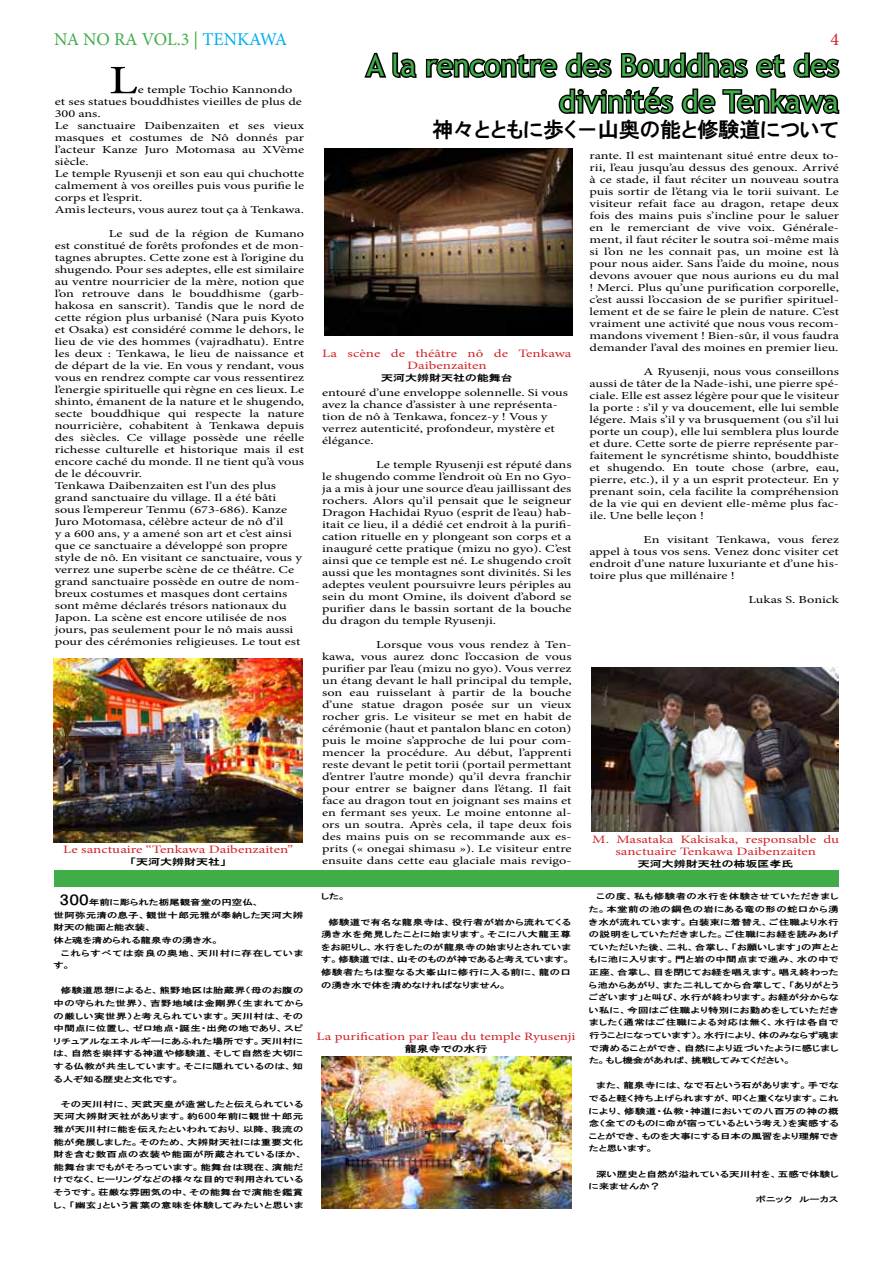
<style>
.page{position:relative;width:893px;height:1263px;background:#fff}
.page>*{position:absolute;margin:0;border:0;box-sizing:border-box;transform-origin:0 0}
.t1{font:40.5px "Minion Pro";color:#000;scale:1.33 1}
.t2{font:30px/36px "Trebuchet MS";color:#41ad49;text-align:right}
.t3{font:21px "HGP Gothic E";color:#000}
.t4{font:18px "Minion Pro";letter-spacing:-.01em;color:#41ad49}
.t5{font:18px "Minion Pro";color:#d2232a}
.t6{font:11.25px/12px "Minion Pro";color:#d2232a;text-align:center;scale:1.33 1}
.t7{font:10.65px/12px "Minion Pro";color:#000;text-align:justify;scale:1.33 1}
.t8{font:9px "HGP Gothic E";color:#000;scale:1.33 1}
.t9{font:7.8px/12.6px "HGP Gothic E";letter-spacing:.02em;color:#000;text-align:justify;scale:1.33 1}
.t10{font:7.8px "HGP Gothic E";color:#000;scale:1.33 1}
.s1{color:#00aeef}
.s2{font-size:13.5px}
</style>
<div class="page">
<div style="left:54px;top:871px;width:785px;height:16px;background:#41ad49"></div>
<img style="left:53px;top:658px;width:250px;height:184px">
<img style="left:324px;top:149px;width:248px;height:187px">
<img style="left:322px;top:1057px;width:249px;height:152px">
<svg style="left:364px;top:52px;width:53px;height:26px"></svg>
<svg style="left:425px;top:52px;width:415px;height:62px"></svg>
<img style="left:592px;top:668px;width:247px;height:164px">
<h3 class="t4" style="left:54px;top:27px;width:235px">NA NO RA VOL.3 | <span class="s1">TENKAWA</span></h3>
<h3 class="t5" style="left:830px;top:27px;width:10px">4</h3>
<h1 class="t1" style="left:109px;top:53px;width:23px">L</h1>
<h2 class="t2" style="left:366px;top:48px;width:474px">A la rencontre des Bouddhas et des divinités de Tenkawa</h2>
<h3 class="t3" style="left:432px;top:119px;width:408px">神々とともに歩く－山奥の能と修験道について</h3>
<p class="t7" style="left:55px;top:84px;width:189px;text-align:left;text-indent:83px">e temple Tochio Kannondo et ses statues bouddhistes vieilles de plus de<br>300 ans.<br>Le sanctuaire Daibenzaiten et ses vieux masques et costumes de Nô donnés par l’acteur Kanze Juro Motomasa au XVème siècle.<br>Le temple Ryusenji et son eau qui chuchotte calmement à vos oreilles puis vous purifie le corps et l’esprit.<br>Amis lecteurs, vous aurez tout ça à Tenkawa.</p>
<p class="t7" style="left:55px;top:228px;width:189px;text-align:left;text-indent:54px">Le sud de la région de Kumano est constitué de forêts profondes et de mon&shy;tagnes abruptes. Cette zone est à l’origine du shugendo. Pour ses adeptes, elle est similaire au ventre nourricier de la mère, notion que l’on retrouve dans le bouddhisme (garb&shy;hakosa en sanscrit). Tandis que le nord de cette région plus urbanisé (Nara puis Kyoto et Osaka) est considéré comme le dehors, le lieu de vie des hommes (vajradhatu). Entre les deux : Tenkawa, le lieu de naissance et de départ de la vie. En vous y rendant, vous vous en rendrez compte car vous ressentirez l’energie spirituelle qui règne en ces lieux. Le shinto, émanent de la nature et le shugendo, secte bouddhique qui respecte la nature nourricière, cohabitent à Tenkawa depuis des siècles. Ce village possède une réelle richesse culturelle et historique mais il est encore caché du monde. Il ne tient qu’à vous de le découvrir.<br>Tenkawa Daibenzaiten est l’un des plus grand sanctuaire du village. Il a été bâti sous l’empereur Tenmu (673-686). Kanze Juro Motomasa, célèbre acteur de nô d’il<br>y a 600 ans, y a amené son art et c’est ainsi que ce sanctuaire a développé son propre style de nô. En visitant ce sanctuaire, vous y verrez une superbe scène de ce théâtre. Ce grand sanctuaire possède en outre de nom&shy;breux costumes et masques dont certains sont même déclarés trésors nationaux du Japon. La scène est encore utilisée de nos jours, pas seulement pour le nô mais aussi pour des cérémonies religieuses. Le tout est</p>
<p class="t7" style="left:590px;top:150px;width:189px">rante. Il est maintenant situé entre deux to&shy;rii, l’eau jusqu’au dessus des genoux. Arrivé à ce stade, il faut réciter un nouveau soutra puis sortir de l’étang via le torii suivant. Le visiteur refait face au dragon, retape deux fois des mains puis s’incline pour le saluer en le remerciant de vive voix. Générale&shy;ment, il faut réciter le soutra soi-même mais si l’on ne les connait pas, un moine est là pour nous aider. Sans l’aide du moine, nous devons avouer que nous aurions eu du mal ! Merci. Plus qu’une purification corporelle, c’est aussi l’occasion de se purifier spirituel&shy;lement et de se faire le plein de nature. C’est vraiment une activité que nous vous recom&shy;mandons vivement ! Bien-sûr, il vous faudra demander l’aval des moines en premier lieu.</p>
<p class="t7" style="left:590px;top:366px;width:189px;text-indent:54px">A Ryusenji, nous vous conseillons aussi de tâter de la Nade-ishi, une pierre spé&shy;ciale. Elle est assez légère pour que le visiteur la porte : s’il y va doucement, elle lui semble légere. Mais s’il y va brusquement (ou s’il lui porte un coup), elle lui semblera plus lourde et dure. Cette sorte de pierre représente par&shy;faitement le syncrétisme shinto, bouddhiste et shugendo. En toute chose (arbre, eau, pierre, etc.), il y a un esprit protecteur. En y prenant soin, cela facilite la compréhension de la vie qui en devient elle-même plus fac&shy;ile. Une belle leçon !</p>
<p class="t7" style="left:590px;top:534px;width:189px;text-indent:54px">En visitant Tenkawa, vous ferez appel à tous vos sens. Venez donc visiter cet endroit d’une nature luxuriante et d’une his&shy;toire plus que millénaire !</p>
<p class="t7" style="left:749px;top:594px;width:69px">Lukas S. Bonick</p>
<p class="t6" style="left:322px;top:347px;width:189px">La scène de théâtre nô de Tenkawa<br>Daibenzaiten</p>
<p class="t8" style="left:381px;top:373px;width:101px">天河大辨財天社の能舞台</p>
<p class="t7" style="left:322px;top:387px;width:186px;text-align:left">entouré d’une enveloppe solennelle. Si vous avez la chance d’assister à une représenta&shy;tion de nô à Tenkawa, foncez-y ! Vous y verrez autenticité, profondeur, mystère et élégance.</p>
<p class="t7" style="left:322px;top:459px;width:189px;text-indent:54px">Le temple Ryusenji est réputé dans le shugendo comme l’endroit où En no Gyo&shy;ja a mis à jour une source d’eau jaillissant des rochers. Alors qu’il pensait que le seigneur Dragon Hachidai Ryuo (esprit de l’eau) hab&shy;itait ce lieu, il a dédié cet endroit à la purifi&shy;cation rituelle en y plongeant son corps et a inauguré cette pratique (mizu no gyo). C’est ainsi que ce temple est né. Le shugendo croît aussi que les montagnes sont divinités. Si les adeptes veulent poursuivre leurs périples au sein du mont Omine, ils doivent d’abord se purifier dans le bassin sortant de la bouche du dragon du temple Ryusenji.</p>
<p class="t7" style="left:322px;top:639px;width:189px;text-indent:54px">Lorsque vous vous rendez à Ten&shy;kawa, vous aurez donc l’occasion de vous purifier par l’eau (mizu no gyo). Vous verrez un étang devant le hall principal du temple, son eau ruisselant à partir de la bouche d’une statue dragon posée sur un vieux rocher gris. Le visiteur se met en habit de cérémonie (haut et pantalon blanc en coton) puis le moine s’approche de lui pour com&shy;mencer la procédure. Au début, l’apprenti reste devant le petit torii (portail permettant d’entrer l’autre monde) qu’il devra franchir pour entrer se baigner dans l’étang. Il fait face au dragon tout en joignant ses mains et en fermant ses yeux. Le moine entonne al&shy;ors un soutra. Après cela, il tape deux fois des mains puis on se recommande aux es&shy;prits (« onegai shimasu »). Le visiteur entre ensuite dans cette eau glaciale mais revigo-</p>
<p class="t6" style="left:592px;top:833px;width:187px">M. Masataka Kakisaka, responsable du sanctuaire Tenkawa Daibenzaiten</p>
<p class="t8" style="left:638px;top:859px;width:119px">天河大辨財天社の柿坂匡孝氏</p>
<p class="t6" style="left:63px;top:844px;width:174px">Le sanctuaire “Tenkawa Daibenzaiten”</p>
<p class="t8" style="left:130px;top:858px;width:74px">「天河大辨財天社」</p>
<p class="t9" style="left:54px;top:896px;width:189px;text-align:left;text-indent:6px"><span class="s2">300</span>年前に彫られた栃尾観音堂の円空仏、<br>世阿弥元清の息子、観世十郎元雅が奉納した天河大辨財天の能面と能衣装、<br>体と魂を清められる龍泉寺の湧き水。<br>　これらすべては奈良の奥地、天川村に存在しています。</p>
<p class="t9" style="left:54px;top:984px;width:189px">　修験道思想によると、熊野地区は胎蔵界（母のお腹の中の守られた世界）、吉野地域は金剛界（生まれてからの厳しい実世界）と考えられています。天川村は、その中間点に位置し、ゼロ地点・誕生・出発の地であり、スピリチュアルなエネルギーにあふれた場所です。天川村には、自然を崇拝する神道や修験道、そして自然を大切にする仏教が共生しています。そこに隠れているのは、知る人ぞ知る歴史と文化です。</p>
<p class="t9" style="left:54px;top:1098px;width:189px">　その天川村に、天武天皇が造営したと伝えられている天河大辨財天社があります。約600年前に観世十郎元雅が天川村に能を伝えたといわれており、以降、我流の能が発展しました。そのため、大辨財天社には重要文化財を含む数百点の衣装や能面が所蔵されているほか、能舞台までもがそろっています。能舞台は現在、演能だけでなく、ヒーリングなどの様々な目的で利用されているそうです。荘厳な雰囲気の中、その能舞台で演能を鑑賞し、「幽玄」という言葉の意味を体験してみたいと思いま</p>
<p class="t9" style="left:321px;top:890px;width:20px">した。</p>
<p class="t9" style="left:321px;top:915px;width:189px">　修験道で有名な龍泉寺は、役行者が岩から流れてくる湧き水を発見したことに始まります。そこに八大龍王尊をお祀りし、水行をしたのが龍泉寺の始まりとされています。修験道では、山そのものが神であると考えています。修験者たちは聖なる大峯山に修行に入る前に、龍の口の湧き水で体を清めなければなりません。</p>
<p class="t6" style="left:317px;top:1030px;width:196px">La purification par l’eau du temple Ryusenji</p>
<p class="t8" style="left:405px;top:1044px;width:64px">龍泉寺での水行</p>
<p class="t9" style="left:589px;top:890px;width:189px">　この度、私も修験者の水行を体験させていただきました。本堂前の池の鋼色の岩にある竜の形の蛇口から湧き水が流れています。白装束に着替え、ご住職より水行の説明をしていただきました。ご住職にお経を読みあげていただいた後、二礼、合掌し、「お願いします」の声とともに池に入ります。門と岩の中間点まで進み、水の中で正座、合掌し、目を閉じてお経を唱えます。唱え終わったら池からあがり、また二礼してから合掌して、「ありがとうございます」と叫び、水行が終わります。お経が分からない私に、今回はご住職より特別にお勤めをしていただきました（通常はご住職による対応は無く、水行は各自で行うことになっています）。水行により、体のみならず魂まで清めることができ、自然により近づいたように感じました。もし機会があれば、挑戦してみてください。</p>
<p class="t9" style="left:589px;top:1079px;width:189px">　また、龍泉寺には、なで石という石があります。手でなでると軽く持ち上げられますが、叩くと重くなります。これにより、修験道・仏教・神道においての八百万の神の概念（全てのものに命が宿っているという考え）を実感することができ、ものを大事にする日本の風習をより理解できたと思います。</p>
<p class="t9" style="left:589px;top:1167px;width:189px">　深い歴史と自然が溢れている天川村を、五感で体験し</p>
<p class="t9" style="left:589px;top:1180px;width:55px">に来ませんか？</p>
<p class="t10" style="left:756px;top:1195px;width:64px">ボニック　ルーカス</p>
</div>
